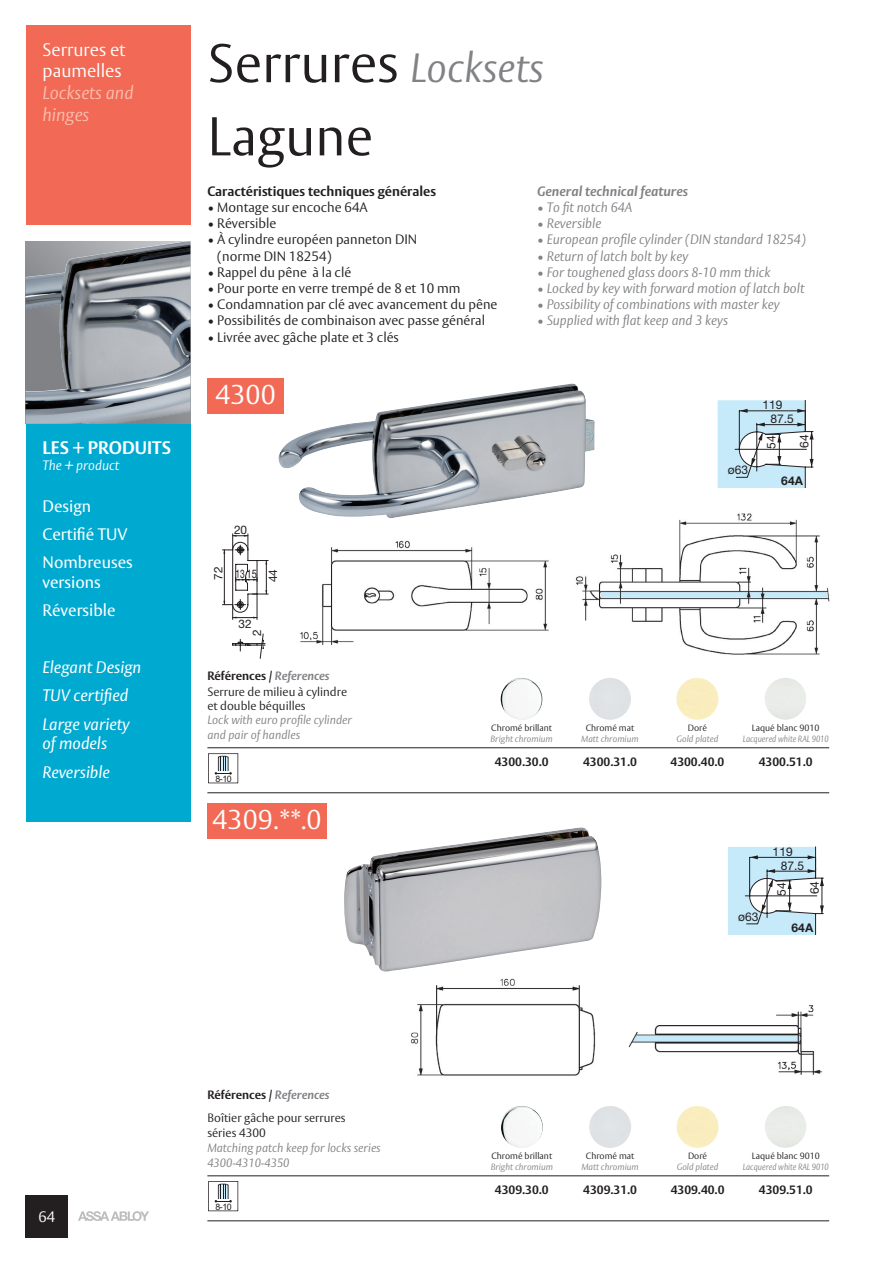
<style>
.page{position:relative;width:893px;height:1263px;background:#fff}
.page>*{position:absolute;margin:0;border:0;box-sizing:border-box;transform-origin:0 0}
.t1{font:300 54px "Vesta";color:#231f20}
.t2{font:300 27px "Vesta";color:#fff}
.t3{font:300 18px "Vesta";color:#fff}
.t4{font:italic 300 18px "Vesta";color:#fbc0ae}
.t5{font:700 18px "Vesta";color:#fff}
.t6{font:italic 16.5px/19.8px "Vesta";color:#fff}
.t7{font:16.5px/19.8px "Vesta";color:#fff}
.t8{font:300 15px "Vesta";color:#fff}
.t9{font:300 13.5px/16.2px "Vesta";color:#231f20}
.t10{font:italic 300 13.5px "Vesta";color:#808285}
.t11{font:700 13.5px "Vesta";color:#231f20}
.t12{font:italic 700 13.5px "Vesta";color:#808285}
.t13{font:italic 300 13.5px "Vesta";color:#fff}
.t14{font:700 12px "Vesta";color:#231f20}
.t15{font:italic 300 12px/14.2px "Vesta";color:#808285}
.t16{font:300 12px/14.2px "Vesta";color:#231f20}
.t17{font:12px "Helvetica Neue";color:#231f20}
.t18{font:700 12px "Helvetica Neue";color:#231f20}
.t19{font:11.85px "Helvetica Neue";color:#231f20}
.t20{font:11.85px "Helvetica Neue";color:#231f20;scale:.71 1}
.t21{font:300 9px "Vesta";color:#231f20}
.t22{font:italic 300 9px "Vesta";color:#808285}
.t23{font:italic 300 9px "Vesta";color:#808285;scale:.9 1}
.t24{font:8.85px "Arial";color:#231f20}
.s1{font-style:italic;font-size:40.5px;color:#808285}
.s2{font-style:italic;color:#808285}
</style>
<div class="page">
<svg style="left:222px;top:534px;width:46px;height:125px"></svg>
<div style="left:26px;top:1195px;width:42px;height:42px;background:#231f20"></div>
<div style="left:26px;top:26px;width:164px;height:199px;background:#f26a56"></div>
<div style="left:26px;top:424px;width:164px;height:398px;background:#00a9d0"></div>
<img style="left:278px;top:384px;width:317px;height:134px">
<img style="left:26px;top:242px;width:164px;height:182px">
<hr style="left:207px;top:747px;width:622px;height:1px;background:#231f20">
<hr style="left:207px;top:792px;width:622px;height:1px;background:#231f20">
<svg style="left:208px;top:753px;width:30px;height:30px"></svg>
<div style="left:207px;top:379px;width:77px;height:35px;background:#f26a56"></div>
<img style="left:300px;top:540px;width:249px;height:106px">
<img style="left:568px;top:504px;width:262px;height:151px">
<svg style="left:718px;top:400px;width:96px;height:87px"></svg>
<img style="left:676px;top:678px;width:42px;height:42px;border-radius:21px">
<img style="left:589px;top:678px;width:42px;height:42px;border-radius:21px">
<img style="left:501px;top:678px;width:42px;height:42px;border-radius:21px">
<img style="left:765px;top:692px;width:41px;height:28px">
<img style="left:411px;top:978px;width:185px;height:98px">
<img style="left:628px;top:1005px;width:194px;height:70px">
<hr style="left:207px;top:1175px;width:622px;height:1px;background:#231f20">
<hr style="left:207px;top:1220px;width:622px;height:1px;background:#231f20">
<svg style="left:208px;top:1181px;width:30px;height:30px"></svg>
<div style="left:207px;top:803px;width:119px;height:36px;background:#f26a56"></div>
<img style="left:677px;top:1106px;width:42px;height:42px;border-radius:21px">
<img style="left:589px;top:1106px;width:42px;height:42px;border-radius:21px">
<img style="left:501px;top:1106px;width:42px;height:42px;border-radius:21px">
<img style="left:765px;top:1106px;width:41px;height:42px">
<svg style="left:728px;top:846px;width:96px;height:88px"></svg>
<img style="left:344px;top:827px;width:257px;height:144px">
<svg style="left:78px;top:1211px;width:71px;height:10px"></svg>
<p class="t3" style="left:43px;top:39px;width:85px">Serrures et</p>
<p class="t3" style="left:43px;top:60px;width:81px">paumelles</p>
<p class="t4" style="left:43px;top:82px;width:93px">Locksets and</p>
<p class="t4" style="left:43px;top:103px;width:48px">hinges</p>
<p class="t5" style="left:43px;top:437px;width:130px">LES + PRODUITS</p>
<p class="t13" style="left:43px;top:457px;width:78px">The + product</p>
<p class="t7" style="left:43px;top:497px;width:50px">Design</p>
<p class="t7" style="left:43px;top:525px;width:86px">Certifié TUV</p>
<p class="t7" style="left:43px;top:553px;width:92px">Nombreuses versions</p>
<p class="t7" style="left:43px;top:601px;width:75px">Réversible</p>
<p class="t6" style="left:43px;top:658px;width:100px">Elegant Design</p>
<p class="t6" style="left:43px;top:686px;width:87px">TUV certified</p>
<p class="t6" style="left:43px;top:715px;width:89px">Large variety of models</p>
<p class="t6" style="left:43px;top:763px;width:69px">Reversible</p>
<p class="t1" style="left:207px;top:31px;width:338px">Serrures <span class="s1">Locksets</span></p>
<p class="t1" style="left:207px;top:104px;width:167px">Lagune</p>
<p class="t11" style="left:207px;top:183px;width:230px">Caractéristiques techniques générales</p>
<p class="t9" style="left:207px;top:200px;width:162px">• Montage sur encoche 64A</p>
<p class="t9" style="left:207px;top:216px;width:71px">• Réversible</p>
<p class="t9" style="left:217px;top:232px;width:202px;text-indent:-10px">• À cylindre européen panneton DIN (norme DIN 18254)</p>
<p class="t9" style="left:207px;top:265px;width:145px">• Rappel du pêne à la clé</p>
<p class="t9" style="left:207px;top:281px;width:255px">• Pour porte en verre trempé de 8 et 10 mm</p>
<p class="t9" style="left:207px;top:297px;width:292px">• Condamnation par clé avec avancement du pêne</p>
<p class="t9" style="left:207px;top:313px;width:279px">• Possibilités de combinaison avec passe général</p>
<p class="t9" style="left:207px;top:329px;width:193px">• Livrée avec gâche plate et 3 clés</p>
<p class="t2" style="left:215px;top:379px;width:62px">4300</p>
<p class="t19" style="left:234px;top:522px;width:15px">20</p>
<p class="t20" style="left:236px;top:566px;width:32px">13 15</p>
<p class="t19" style="left:211px;top:580px;width:15px;rotate:-90deg">72</p>
<p class="t19" style="left:266px;top:582px;width:15px;rotate:-90deg">44</p>
<p class="t19" style="left:239px;top:616px;width:15px">32</p>
<p class="t19" style="left:250px;top:636px;width:8px;rotate:-90deg">2</p>
<p class="t14" style="left:207px;top:668px;width:124px">Références / <span class="s2">References</span></p>
<p class="t12" style="left:537px;top:183px;width:152px">General technical features</p>
<p class="t10" style="left:537px;top:199px;width:97px">• To fit notch 64A</p>
<p class="t10" style="left:537px;top:215px;width:66px">• Reversible</p>
<p class="t10" style="left:537px;top:232px;width:270px">• European profile cylinder (DIN standard 18254)</p>
<p class="t10" style="left:537px;top:248px;width:153px">• Return of latch bolt by key</p>
<p class="t10" style="left:537px;top:264px;width:235px">• For toughened glass doors 8-10 mm thick</p>
<p class="t10" style="left:537px;top:280px;width:269px">• Locked by key with forward motion of latch bolt</p>
<p class="t10" style="left:537px;top:296px;width:244px">• Possibility of combinations with master key</p>
<p class="t10" style="left:537px;top:313px;width:193px">• Supplied with flat keep and 3 keys</p>
<p class="t17" style="left:762px;top:398px;width:22px">119</p>
<p class="t17" style="left:770px;top:412px;width:25px">87.5</p>
<p class="t17" style="left:728px;top:463px;width:22px">ø63</p>
<p class="t17" style="left:764px;top:449px;width:15px;rotate:-90deg">54</p>
<p class="t17" style="left:797px;top:448px;width:15px;rotate:-90deg">64</p>
<p class="t18" style="left:781px;top:474px;width:23px">64A</p>
<p class="t16" style="left:207px;top:685px;width:141px">Serrure de milieu à cylindre et double béquilles</p>
<p class="t15" style="left:207px;top:714px;width:146px">Lock with euro profile cylinder and pair of handles</p>
<p class="t24" style="left:215px;top:773px;width:18px">8-10</p>
<p class="t2" style="left:213px;top:803px;width:110px">4309.**.0</p>
<p class="t21" style="left:491px;top:722px;width:62px">Chromé brillant</p>
<p class="t22" style="left:490px;top:733px;width:64px">Bright chromium</p>
<p class="t14" style="left:495px;top:755px;width:55px">4300.30.0</p>
<p class="t21" style="left:586px;top:722px;width:50px">Chromé mat</p>
<p class="t22" style="left:581px;top:733px;width:59px">Matt chromium</p>
<p class="t14" style="left:583px;top:755px;width:55px">4300.31.0</p>
<p class="t21" style="left:688px;top:722px;width:21px">Doré</p>
<p class="t22" style="left:676px;top:733px;width:43px">Gold plated</p>
<p class="t14" style="left:671px;top:755px;width:55px">4300.40.0</p>
<p class="t21" style="left:752px;top:722px;width:69px">Laqué blanc 9010</p>
<p class="t23" style="left:743px;top:733px;width:97px">Lacquered white RAL 9010</p>
<p class="t14" style="left:759px;top:755px;width:55px">4300.51.0</p>
<p class="t17" style="left:738px;top:909px;width:22px">ø63</p>
<p class="t17" style="left:773px;top:844px;width:22px">119</p>
<p class="t17" style="left:781px;top:858px;width:25px">87.5</p>
<p class="t17" style="left:774px;top:895px;width:15px;rotate:-90deg">54</p>
<p class="t17" style="left:807px;top:894px;width:15px;rotate:-90deg">64</p>
<p class="t18" style="left:792px;top:920px;width:23px">64A</p>
<p class="t8" style="left:39px;top:1207px;width:18px">64</p>
<p class="t14" style="left:207px;top:1088px;width:124px">Références / <span class="s2">References</span></p>
<p class="t16" style="left:207px;top:1110px;width:140px;line-height:15px">Boîtier gâche pour serrures séries 4300</p>
<p class="t15" style="left:207px;top:1140px;width:175px;line-height:15px">Matching patch keep for locks series<br>4300-4310-4350</p>
<p class="t24" style="left:215px;top:1201px;width:18px">8-10</p>
<p class="t21" style="left:491px;top:1150px;width:62px">Chromé brillant</p>
<p class="t22" style="left:491px;top:1161px;width:64px">Bright chromium</p>
<p class="t14" style="left:495px;top:1183px;width:55px">4309.30.0</p>
<p class="t21" style="left:586px;top:1150px;width:50px">Chromé mat</p>
<p class="t22" style="left:581px;top:1161px;width:59px">Matt chromium</p>
<p class="t14" style="left:583px;top:1183px;width:55px">4309.31.0</p>
<p class="t21" style="left:688px;top:1150px;width:21px">Doré</p>
<p class="t22" style="left:677px;top:1161px;width:43px">Gold plated</p>
<p class="t14" style="left:671px;top:1183px;width:55px">4309.40.0</p>
<p class="t21" style="left:752px;top:1150px;width:69px">Laqué blanc 9010</p>
<p class="t23" style="left:743px;top:1161px;width:97px">Lacquered white RAL 9010</p>
<p class="t14" style="left:759px;top:1183px;width:55px">4309.51.0</p>
</div>
